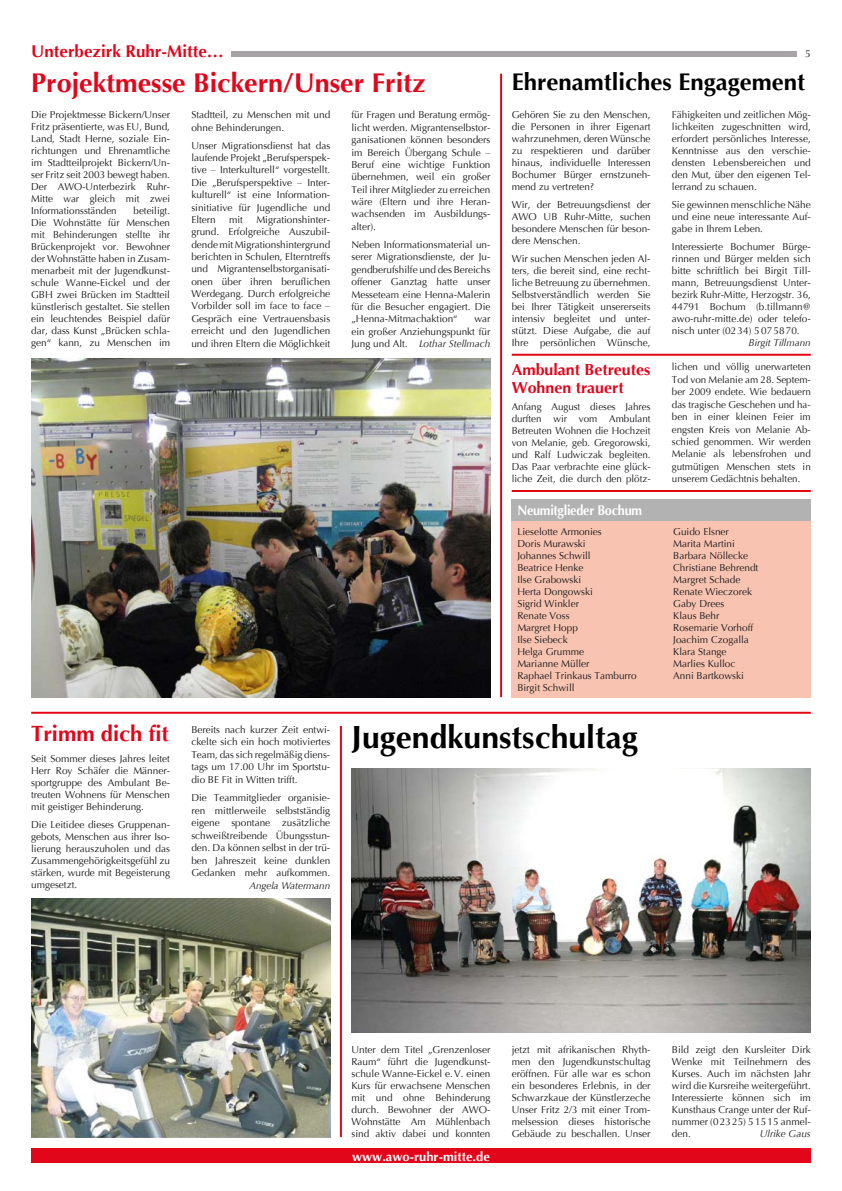
<style>
.page{position:relative;width:842px;height:1191px;background:#fff}
.page>*{position:absolute;margin:0;border:0;box-sizing:border-box;transform-origin:0 0}
.t1{font:700 32px "Optima";color:#000}
.t2{font:700 27px "Optima";color:#e2061b}
.t3{font:700 24px "Optima";color:#000}
.t4{font:700 22px "Optima";color:#e2061b}
.t5{font:700 17px "Optima";color:#e2061b}
.t6{font:700 16px/18px "Optima";color:#e2061b}
.t7{font:700 14px "Optima";letter-spacing:-.02em;color:#fff;scale:.91 1}
.t8{font:700 13px "Optima";color:#fff}
.t9{font:10px/12px "Optima";color:#1a181c;text-align:justify}
.t10{font:italic 10px "Optima";color:#1a181c}
.s1{font-style:italic}
</style>
<div class="page">
<div style="left:31px;top:51px;width:766px;height:6px;background:#a7a3a7"></div>
<div style="left:31px;top:1148px;width:780px;height:14px;background:#e2061b"></div>
<div style="left:31px;top:45px;width:200px;height:14px;background:#fff"></div>
<img style="left:31px;top:898px;width:299px;height:239px">
<img style="left:351px;top:768px;width:460px;height:264px">
<img style="left:31px;top:358px;width:459px;height:339px">
<hr style="left:31px;top:711px;width:780px;height:2px;background:#e30613">
<hr style="left:500px;top:74px;width:2px;height:623px;background:#e30613">
<hr style="left:340px;top:726px;width:2px;height:411px;background:#e30613">
<hr style="left:512px;top:354px;width:299px;height:2px;background:#e30613">
<div style="left:512px;top:500px;width:299px;height:21px;background:#b2b2b2"></div>
<div style="left:512px;top:521px;width:299px;height:176px;background:#f8c4b1"></div>
<hr style="left:512px;top:490px;width:299px;height:2px;background:#e30613">
<h3 class="t5" style="left:31px;top:41px;width:194px">Unterbezirk Ruhr-Mitte…</h3>
<h2 class="t2" style="left:31px;top:67px;width:396px">Projektmesse Bickern/Unser Fritz</h2>
<p class="t9" style="left:31px;top:109px;width:140px">Die Projektmesse Bickern/Unser Fritz präsentierte, was EU, Bund, Land, Stadt Herne, soziale Ein&shy;richtungen und Ehrenamtliche im Stadtteilprojekt Bickern/Un&shy;ser Fritz seit 2003 bewegt haben.<br>Der AWO-Unterbezirk Ruhr-Mitte war gleich mit zwei Informationsständen</p>
<p class="t9" style="left:351px;top:109px;width:140px;line-height:12.4px">für Fragen und Beratung ermög&shy;licht werden. Migrantenselbstor&shy;ganisationen können besonders im Bereich Übergang Schule – Beruf eine wichtige Funktion übernehmen, weil ein großer Teil ihrer Mitglieder zu erreichen wäre (Eltern und ihre Heran&shy;wachsenden im Ausbildungs&shy;alter).</p>
<p class="t9" style="left:351px;top:238px;width:140px;line-height:12.4px">Neben Informationsmaterial un&shy;serer Migrationsdienste, der Ju&shy;gendberufshilfe und des Bereichs offener Ganztag hatte unser Messeteam eine Henna-Malerin für die Besucher engagiert. Die „Henna-Mitmachaktion“</p>
<p class="t9" style="left:191px;top:109px;width:140px;line-height:12.4px">Stadtteil, zu Menschen mit und ohne Behinderungen.</p>
<p class="t9" style="left:191px;top:139px;width:140px;line-height:12.4px">Unser Migrationsdienst hat das laufende Projekt „Berufsperspek&shy;tive – Interkulturell“ vorgestellt.<br>Die „Berufsperspektive – Inter&shy;kulturell“ ist eine Information&shy;sinitiative für Jugendliche und Eltern</p>
<p class="t9" style="left:31px;top:205px;width:140px;text-indent:102px">beteiligt.<br>Die Wohnstätte für Menschen mit Behinderungen stellte ihr Brückenprojekt vor. Bewohner der Wohnstätte haben in Zusam&shy;menarbeit mit der Jugendkunst&shy;schule Wanne-Eickel und der GBH zwei Brücken im Stadtteil künstlerisch gestaltet. Sie stellen ein leuchtendes Beispiel dafür dar, dass Kunst „Brücken schla&shy;gen“ kann, zu Menschen im</p>
<p class="t9" style="left:191px;top:213px;width:140px;line-height:12.4px;text-indent:65px">Migrationshinter&shy;grund. Erfolgreiche Auszubil&shy;dende mit Migrationshintergrund berichten in Schulen, Elterntreffs und Migrantenselbstorganisati&shy;onen über ihren beruflichen Werdegang. Durch erfolgreiche Vorbilder soll im face to face – Gespräch eine Vertrauensbasis erreicht und den Jugendlichen und ihren Eltern die Möglichkeit</p>
<p class="t9" style="left:229px;top:214px;width:15px">mit</p>
<p class="t9" style="left:351px;top:313px;width:140px;line-height:12.4px;text-indent:123px">war ein großer Anziehungspunkt für Jung und Alt. <span class="s1">Lothar Stellmach</span></p>
<p class="t9" style="left:805px;top:47px;width:7px">5</p>
<h3 class="t3" style="left:512px;top:68px;width:295px">Ehrenamtliches Engagement</h3>
<p class="t9" style="left:512px;top:109px;width:140px">Gehören Sie zu den Menschen, die Personen in ihrer Eigenart wahrzunehmen, deren Wünsche zu respektieren und darüber hinaus, individuelle Interessen Bochumer Bürger ernstzuneh&shy;mend zu vertreten?</p>
<p class="t9" style="left:512px;top:199px;width:140px">Wir, der Betreuungsdienst der AWO UB Ruhr-Mitte, suchen besondere Menschen für beson&shy;dere Menschen.</p>
<p class="t9" style="left:512px;top:252px;width:140px">Wir suchen Menschen jeden Al&shy;ters, die bereit sind, eine recht&shy;liche Betreuung zu übernehmen.<br>Selbstverständlich werden Sie bei Ihrer Tätigkeit unsererseits intensiv begleitet und unter&shy;stützt. Diese Aufgabe, die auf Ihre persönlichen Wünsche,</p>
<h3 class="t6" style="left:512px;top:360px;width:140px">Ambulant Betreutes<br>Wohnen trauert</h3>
<p class="t9" style="left:512px;top:401px;width:140px">Anfang August dieses Jahres durften wir vom Ambulant Betreuten Wohnen die Hochzeit von Melanie, geb. Gregorowski, und Ralf Ludwiczak begleiten.<br>Das Paar verbrachte eine glück&shy;liche Zeit, die durch den plötz-</p>
<p class="t9" style="left:672px;top:109px;width:140px">Fähigkeiten und zeitlichen Mög&shy;lichkeiten zugeschnitten wird, erfordert persönliches Interesse, Kenntnisse aus den verschie&shy;densten Lebensbereichen und den Mut, über den eigenen Tel&shy;lerrand zu schauen.</p>
<p class="t9" style="left:672px;top:199px;width:140px">Sie gewinnen menschliche Nähe und eine neue interessante Auf&shy;gabe in Ihrem Leben.</p>
<p class="t9" style="left:672px;top:240px;width:140px">Interessierte Bochumer Bürge&shy;rinnen und Bürger melden sich bitte schriftlich bei Birgit Till&shy;mann, Betreuungsdienst Unter&shy;bezirk Ruhr-Mitte, Herzogstr. 36, 44791 Bochum (b.tillmann@ awo-ruhr-mitte.de) oder telefo&shy;nisch unter (0234) 5075870.</p>
<p class="t10" style="left:748px;top:337px;width:64px">Birgit Tillmann</p>
<p class="t9" style="left:672px;top:361px;width:140px;line-height:12.4px">lichen und völlig unerwarteten Tod von Melanie am 28. Septem&shy;ber 2009 endete. Wie bedauern das tragische Geschehen und ha&shy;ben in einer kleinen Feier im engsten Kreis von Melanie Ab&shy;schied genommen. Wir werden Melanie als lebensfrohen und gutmütigen Menschen stets in unserem Gedächtnis behalten.</p>
<h3 class="t7" style="left:517px;top:502px;width:139px">Neumitglieder Bochum</h3>
<p class="t9" style="left:517px;top:526px;width:121px;text-align:left">Lieselotte Armonies<br>Doris Murawski<br>Johannes Schwill<br>Beatrice Henke<br>Ilse Grabowski<br>Herta Dongowski<br>Sigrid Winkler<br>Renate Voss<br>Margret Hopp<br>Ilse Siebeck<br>Helga Grumme<br>Marianne Müller<br>Raphael Trinkaus Tamburro<br>Birgit Schwill</p>
<p class="t9" style="left:673px;top:526px;width:87px;text-align:left">Guido Elsner<br>Marita Martini<br>Barbara Nöllecke<br>Christiane Behrendt<br>Margret Schade<br>Renate Wieczorek<br>Gaby Drees<br>Klaus Behr<br>Rosemarie Vorhoff<br>Joachim Czogalla<br>Klara Stange<br>Marlies Kulloc<br>Anni Bartkowski</p>
<h3 class="t4" style="left:31px;top:720px;width:139px">Trimm dich fit</h3>
<p class="t9" style="left:31px;top:752px;width:140px">Seit Sommer dieses Jahres leitet Herr Roy Schäfer die Männer&shy;sportgruppe des Ambulant Be&shy;treuten Wohnens für Menschen mit geistiger Behinderung.</p>
<p class="t9" style="left:31px;top:818px;width:140px">Die Leitidee dieses Gruppenan&shy;gebots, Menschen aus ihrer Iso&shy;lierung herauszuholen und das Zusammengehörigkeitsgefühl zu stärken, wurde mit Begeisterung umgesetzt.</p>
<p class="t9" style="left:191px;top:723px;width:140px;line-height:12.5px">Bereits nach kurzer Zeit entwi&shy;ckelte sich ein hoch motiviertes Team, das sich regelmäßig diens&shy;tags um 17.00 Uhr im Sportstu&shy;dio BE Fit in Witten trifft.</p>
<p class="t9" style="left:191px;top:791px;width:140px;line-height:12.5px">Die Teammitglieder organisie&shy;ren mittlerweile selbstständig eigene spontane zusätzliche schweißtreibende Übungsstun&shy;den. Da können selbst in der trü&shy;ben Jahreszeit keine dunklen Gedanken mehr aufkommen.</p>
<p class="t10" style="left:249px;top:879px;width:82px">Angela Watermann</p>
<h1 class="t1" style="left:351px;top:718px;width:288px">Jugendkunstschultag</h1>
<p class="t9" style="left:351px;top:1043px;width:140px">Unter dem Titel „Grenzenloser Raum“ führt die Jugendkunst&shy;schule Wanne-Eickel e.V. einen Kurs für erwachsene Menschen mit und ohne Behinderung durch. Bewohner der AWO-Wohnstätte Am Mühlenbach sind aktiv dabei und konnten</p>
<h3 class="t8" style="left:352px;top:1149px;width:139px">www.awo-ruhr-mitte.de</h3>
<p class="t9" style="left:512px;top:1043px;width:140px">jetzt mit afrikanischen Rhyth&shy;men den Jugendkunstschultag eröffnen. Für alle war es schon ein besonderes Erlebnis, in der Schwarzkaue der Künstlerzeche Unser Fritz 2/3 mit einer Trom&shy;melsession dieses historische Gebäude zu beschallen. Unser</p>
<p class="t9" style="left:672px;top:1043px;width:140px">Bild zeigt den Kursleiter Dirk Wenke mit Teilnehmern des Kurses. Auch im nächsten Jahr wird die Kursreihe weitergeführt.<br>Interessierte können sich im Kunsthaus Crange unter der Ruf&shy;nummer (02325) 51515 anmel&shy;den.</p>
<p class="t10" style="left:760px;top:1127px;width:52px">Ulrike Gaus</p>
</div>
